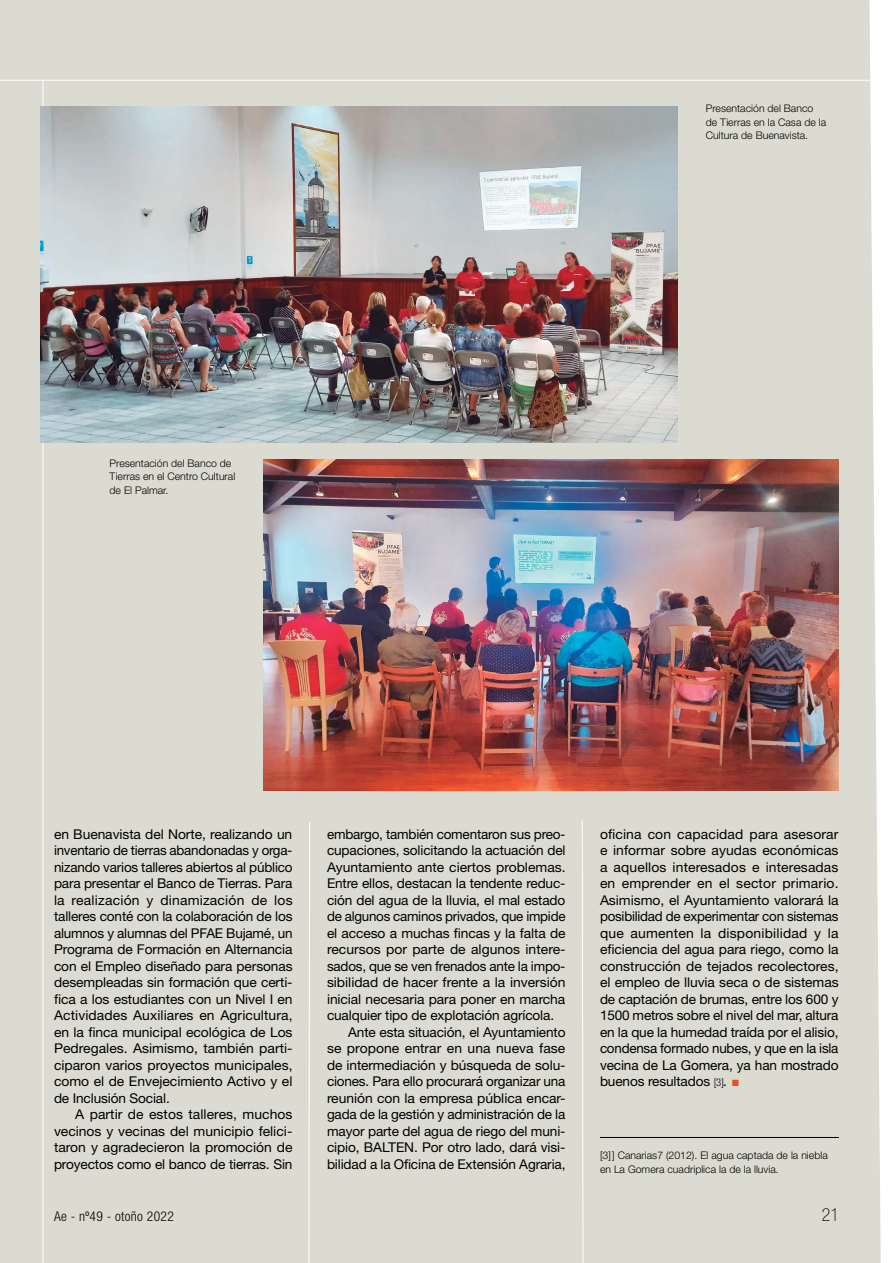
<style>
.page{position:relative;width:893px;height:1263px;background:#d9d8cc}
.page>*{position:absolute;margin:0;border:0;box-sizing:border-box;transform-origin:0 0}
.t1{font:100 condensed 18px "Helvetica Neue LT Std";color:#000}
.t2{font:13.5px/16.5px "Helvetica Neue LT Std";letter-spacing:-.01em;color:#000;text-align:justify}
.t3{font:300 condensed 13.5px "Helvetica Neue LT Std";letter-spacing:.025em;color:#000}
.t4{font:300 10.5px/13.5px "Helvetica Neue LT Std";color:#000}
.s1{font-weight:300;font-stretch:condensed;font-size:10.5px}
.s2{font-style:italic}
.s3{font-family:"Arial";color:#f04c23}
</style>
<div class="page">
<hr style="left:43px;top:81px;width:1px;height:1182px;background:#fff">
<svg style="left:869px;top:0;width:24px;height:1263px"></svg>
<hr style="left:600px;top:1137px;width:239px;height:1px;background:#000">
<svg style="left:308px;top:822px;width:2px;height:441px"></svg>
<svg style="left:581px;top:820px;width:3px;height:443px"></svg>
<img style="left:40px;top:106px;width:637px;height:336px">
<img style="left:264px;top:459px;width:575px;height:332px">
<hr style="left:0;top:80px;width:890px;height:1px;background:#fff">
<p class="t4" style="left:110px;top:456px;width:127px">Presentación del Banco de<br>Tierras en el Centro Cultural de El Palmar.</p>
<p class="t4" style="left:706px;top:101px;width:122px">Presentación del Banco de Tierras en la Casa de la<br>Cultura de Buenavista.</p>
<p class="t2" style="left:54px;top:825px;width:240px">en Buenavista del Norte, realizando un inventario de tierras abandonadas y orga&shy;nizando varios talleres abiertos al público para presentar el Banco de Tierras. Para la realización y dinamización de los talleres conté con la colaboración de los alumnos y alumnas del PFAE Bujamé, un Programa de Formación en Alternancia con el Empleo diseñado para personas desempleadas sin formación que certi&shy;fica a los estudiantes con un Nivel I en Actividades Auxiliares en Agricultura, en la finca municipal ecológica de Los Pedregales. Asimismo, también parti&shy;ciparon varios proyectos municipales, como el de Envejecimiento Activo y el de Inclusión Social.</p>
<p class="t2" style="left:54px;top:1106px;width:240px;text-indent:21px">A partir de estos talleres, muchos vecinos y vecinas del municipio felici&shy;taron y agradecieron la promoción de proyectos como el banco de tierras. Sin</p>
<p class="t2" style="left:327px;top:825px;width:240px">embargo, también comentaron sus preo-</p>
<p class="t2" style="left:327px;top:842px;width:240px">cupaciones, solicitando la actuación del</p>
<p class="t2" style="left:327px;top:858px;width:240px">Ayuntamiento ante ciertos problemas.</p>
<p class="t2" style="left:327px;top:875px;width:240px">Entre ellos, destacan la tendente reduc-</p>
<p class="t2" style="left:327px;top:891px;width:240px">ción del agua de la lluvia, el mal estado</p>
<p class="t2" style="left:327px;top:908px;width:240px">de algunos caminos privados, que impide</p>
<p class="t2" style="left:327px;top:924px;width:240px">el acceso a muchas fincas y la falta de</p>
<p class="t2" style="left:327px;top:941px;width:240px">recursos por parte de algunos intere-</p>
<p class="t2" style="left:327px;top:957px;width:240px">sados, que se ven frenados ante la impo-</p>
<p class="t2" style="left:327px;top:974px;width:240px">sibilidad de hacer frente a la inversión</p>
<p class="t2" style="left:327px;top:990px;width:240px">inicial necesaria para poner en marcha</p>
<p class="t2" style="left:327px;top:1007px;width:229px">cualquier tipo de explotación agrícola.</p>
<p class="t2" style="left:348px;top:1023px;width:219px">Ante esta situación, el Ayuntamiento</p>
<p class="t2" style="left:327px;top:1040px;width:240px">se propone entrar en una nueva fase</p>
<p class="t2" style="left:327px;top:1056px;width:240px">de intermediación y búsqueda de solu-</p>
<p class="t2" style="left:327px;top:1073px;width:240px">ciones. Para ello procurará organizar una</p>
<p class="t2" style="left:327px;top:1089px;width:240px">reunión con la empresa pública encar-</p>
<p class="t2" style="left:327px;top:1106px;width:240px">gada de la gestión y administración de la</p>
<p class="t2" style="left:327px;top:1122px;width:240px">mayor parte del agua de riego del muni-</p>
<p class="t2" style="left:327px;top:1139px;width:240px">cipio, BALTEN. Por otro lado, dará visi-</p>
<p class="t2" style="left:327px;top:1155px;width:240px">bilidad a la Oficina de Extensión Agraria,</p>
<p class="t2" style="left:600px;top:825px;width:240px">oficina con capacidad para asesorar e informar sobre ayudas económicas a aquellos interesados e interesadas en emprender en el sector primario.<br>Asimismo, el Ayuntamiento valorará la posibilidad de experimentar con sistemas que aumenten la disponibilidad y la eficiencia del agua para riego, como la construcción de tejados recolectores, el empleo de lluvia seca o de sistemas de captación de brumas, entre los 600 y 1500 metros sobre el nivel del mar, altura en la que la humedad traída por el alisio, condensa formado nubes, y que en la isla vecina de La Gomera, ya han mostrado buenos resultados <span class="s1">[3]</span><span class="s2">.</span> <span class="s3">■</span></p>
<p class="t4" style="left:600px;top:1149px;width:229px">[3] ] Canarias7 (2012). El agua captada de la niebla en La Gomera cuadriplica la de la lluvia.</p>
<p class="t3" style="left:54px;top:1208px;width:121px">Ae - nº49 - otoño 2022</p>
<h1 class="t1" style="left:822px;top:1204px;width:19px">21</h1>
</div>
